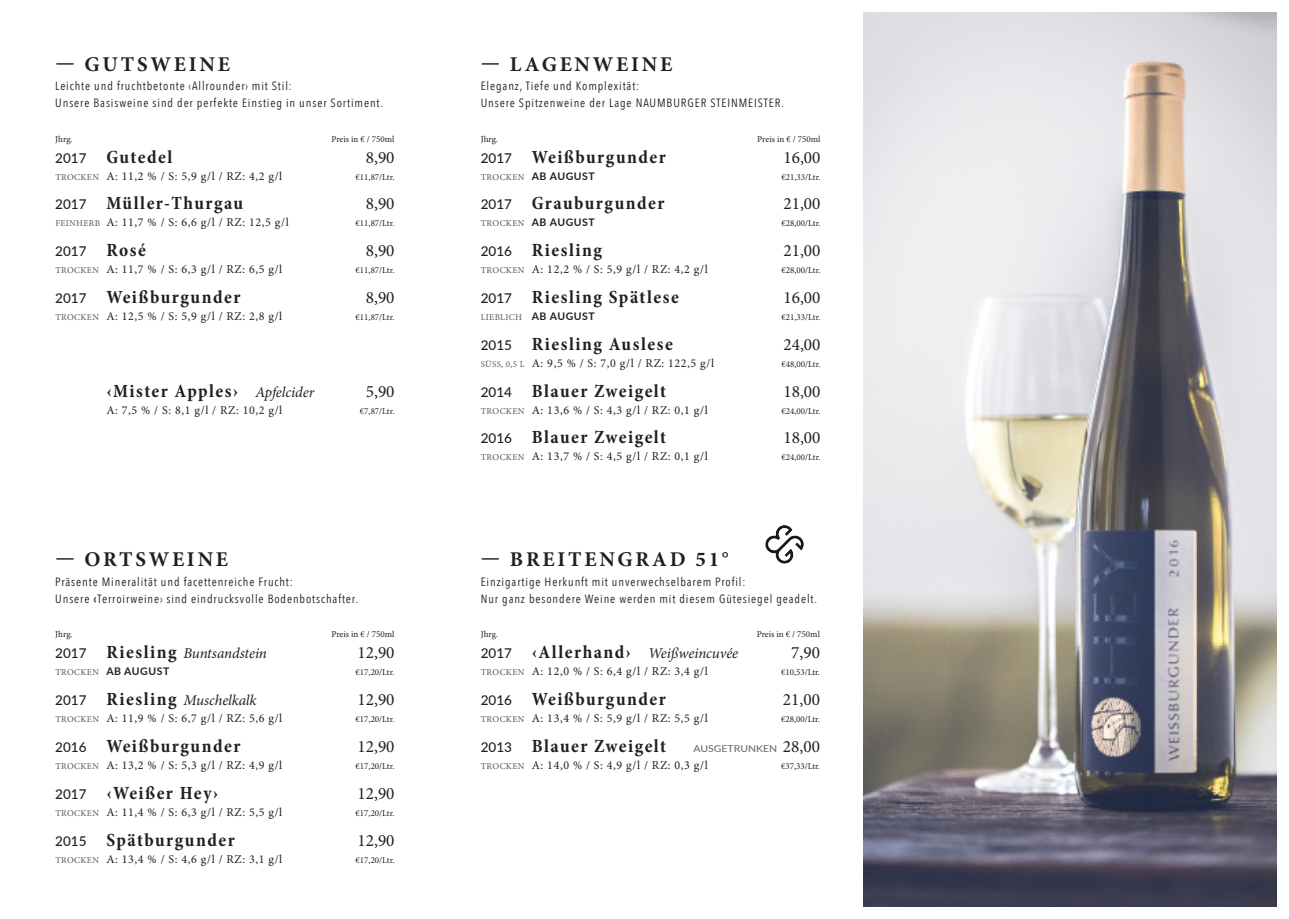
<style>
.page{position:relative;width:1289px;height:919px;background:#fff}
.page>*{position:absolute;margin:0;border:0;box-sizing:border-box;transform-origin:0 0}
.t1{font:700 21px "Minion Pro";letter-spacing:.13em;color:#231f20}
.t2{font:700 condensed 18.75px "Minion Pro";letter-spacing:.08em;color:#231f20}
.t3{font:17.25px "Minion Pro";color:#231f20}
.t4{font:italic 15px "Minion Pro";letter-spacing:-.005em;color:#231f20}
.t5{font:500 13.5px "Lato";color:#231f20}
.t6{font:12px "Minion Pro";letter-spacing:.05em;color:#231f20}
.t7{font:12px "Avenir Next Condensed";letter-spacing:.075em;color:#231f20}
.t8{font:700 10.5px "Lato";letter-spacing:.05em;color:#231f20}
.t9{font:500 9.45px "Lato";color:#6c6d70;scale:1.11 1}
.t10{font:9px "Minion Pro";color:#231f20}
.t11{font:9px "Minion Pro";letter-spacing:.035em;color:#57585a}
.s1{font-weight:400;font-style:italic;font-stretch:normal;font-size:15px}
.s2{font-weight:700}
.s3{font-weight:700;font-style:normal;font-stretch:condensed;font-size:18.75px}
</style>
<div class="page">
<img style="left:765px;top:525px;width:38px;height:38px">
<img style="left:863px;top:13px;width:413px;height:893px">
<p class="t1" style="left:55px;top:49px;width:176px">— GUTSWEINE</p>
<p class="t7" style="left:55px;top:76px;width:238px">Leichte und fruchtbetonte ‹Allrounder› mit Stil:</p>
<p class="t7" style="left:55px;top:93px;width:329px">Unsere Basisweine sind der perfekte Einstieg in unser Sortiment.</p>
<p class="t10" style="left:55px;top:133px;width:19px">Jhrg.</p>
<p class="t10" style="left:331px;top:133px;width:65px">Preis in € / 750ml</p>
<p class="t5" style="left:55px;top:148px;width:33px">2017</p>
<p class="t2" style="left:106px;top:144px;width:68px">Gutedel</p>
<p class="t3" style="left:366px;top:145px;width:30px">8,90</p>
<p class="t11" style="left:55px;top:171px;width:45px">TROCKEN</p>
<p class="t6" style="left:106px;top:168px;width:177px">A: 11,2 % / S: 5,9 g/l / RZ: 4,2 g/l</p>
<p class="t10" style="left:355px;top:171px;width:40px">€11,87/Ltr.</p>
<p class="t5" style="left:55px;top:195px;width:33px">2017</p>
<p class="t2" style="left:106px;top:190px;width:138px">Müller-Thurgau</p>
<p class="t3" style="left:366px;top:192px;width:30px">8,90</p>
<p class="t11" style="left:55px;top:217px;width:46px">FEINHERB</p>
<p class="t6" style="left:106px;top:214px;width:184px">A: 11,7 % / S: 6,6 g/l / RZ: 12,5 g/l</p>
<p class="t10" style="left:355px;top:217px;width:40px">€11,87/Ltr.</p>
<p class="t5" style="left:55px;top:241px;width:33px">2017</p>
<p class="t2" style="left:106px;top:237px;width:41px">Rosé</p>
<p class="t3" style="left:366px;top:239px;width:30px">8,90</p>
<p class="t11" style="left:55px;top:264px;width:45px">TROCKEN</p>
<p class="t6" style="left:106px;top:261px;width:177px">A: 11,7 % / S: 6,3 g/l / RZ: 6,5 g/l</p>
<p class="t10" style="left:355px;top:264px;width:40px">€11,87/Ltr.</p>
<p class="t5" style="left:55px;top:288px;width:33px">2017</p>
<p class="t2" style="left:106px;top:284px;width:136px">Weißburgunder</p>
<p class="t3" style="left:366px;top:286px;width:30px">8,90</p>
<p class="t11" style="left:55px;top:311px;width:45px">TROCKEN</p>
<p class="t6" style="left:106px;top:308px;width:177px">A: 12,5 % / S: 5,9 g/l / RZ: 2,8 g/l</p>
<p class="t10" style="left:355px;top:311px;width:40px">€11,87/Ltr.</p>
<p class="t2" style="left:106px;top:378px;width:209px">‹Mister Apples› <span class="s1">Apfelcider</span></p>
<p class="t3" style="left:366px;top:379px;width:30px">5,90</p>
<p class="t6" style="left:106px;top:402px;width:177px">A: 7,5 % / S: 8,1 g/l / RZ: 10,2 g/l</p>
<p class="t10" style="left:360px;top:405px;width:36px">€7,87/Ltr.</p>
<p class="t1" style="left:55px;top:545px;width:174px">— ORTSWEINE</p>
<p class="t7" style="left:55px;top:571px;width:239px">Präsente Mineralität und facettenreiche Frucht:</p>
<p class="t7" style="left:55px;top:588px;width:304px">Unsere <span class="s2">‹</span>Terroirweine› sind eindrucksvolle Bodenbotschafter.</p>
<p class="t10" style="left:55px;top:628px;width:19px">Jhrg.</p>
<p class="t10" style="left:331px;top:628px;width:65px">Preis in € / 750ml</p>
<p class="t5" style="left:55px;top:643px;width:33px">2017</p>
<p class="t4" style="left:106px;top:643px;width:162px"><span class="s3">Riesling</span> Buntsandstein</p>
<p class="t3" style="left:357px;top:641px;width:39px">12,90</p>
<p class="t11" style="left:55px;top:666px;width:45px">TROCKEN</p>
<p class="t8" style="left:106px;top:663px;width:64px">AB AUGUST</p>
<p class="t10" style="left:355px;top:666px;width:40px">€17,20/Ltr.</p>
<p class="t5" style="left:55px;top:690px;width:33px">2017</p>
<p class="t4" style="left:106px;top:690px;width:152px"><span class="s3">Riesling</span> Muschelkalk</p>
<p class="t3" style="left:357px;top:688px;width:39px">12,90</p>
<p class="t11" style="left:55px;top:713px;width:45px">TROCKEN</p>
<p class="t6" style="left:106px;top:710px;width:177px">A: 11,9 % / S: 6,7 g/l / RZ: 5,6 g/l</p>
<p class="t10" style="left:355px;top:713px;width:40px">€17,20/Ltr.</p>
<p class="t5" style="left:55px;top:737px;width:33px">2016</p>
<p class="t2" style="left:106px;top:733px;width:136px">Weißburgunder</p>
<p class="t3" style="left:357px;top:735px;width:39px">12,90</p>
<p class="t11" style="left:55px;top:760px;width:45px">TROCKEN</p>
<p class="t6" style="left:106px;top:757px;width:177px">A: 13,2 % / S: 5,3 g/l / RZ: 4,9 g/l</p>
<p class="t10" style="left:355px;top:760px;width:40px">€17,20/Ltr.</p>
<p class="t5" style="left:55px;top:784px;width:33px">2017</p>
<p class="t2" style="left:106px;top:779px;width:113px">‹Weißer Hey›</p>
<p class="t3" style="left:357px;top:781px;width:39px">12,90</p>
<p class="t11" style="left:55px;top:806px;width:45px">TROCKEN</p>
<p class="t6" style="left:106px;top:803px;width:177px">A: 11,4 % / S: 6,3 g/l / RZ: 5,5 g/l</p>
<p class="t10" style="left:355px;top:806px;width:40px">€17,20/Ltr.</p>
<p class="t5" style="left:55px;top:830px;width:33px">2015</p>
<p class="t2" style="left:106px;top:826px;width:130px">Spätburgunder</p>
<p class="t3" style="left:357px;top:828px;width:39px">12,90</p>
<p class="t11" style="left:55px;top:853px;width:45px">TROCKEN</p>
<p class="t6" style="left:106px;top:850px;width:177px">A: 13,4 % / S: 4,6 g/l / RZ: 3,1 g/l</p>
<p class="t10" style="left:355px;top:853px;width:40px">€17,20/Ltr.</p>
<p class="t1" style="left:481px;top:49px;width:193px">— LAGENWEINE</p>
<p class="t7" style="left:480px;top:76px;width:160px">Eleganz, Tiefe und Komplexität:</p>
<p class="t7" style="left:480px;top:93px;width:305px">Unsere Spitzenweine der Lage NAUMBURGER STEINMEISTER.</p>
<p class="t10" style="left:480px;top:133px;width:19px">Jhrg.</p>
<p class="t10" style="left:757px;top:133px;width:65px">Preis in € / 750ml</p>
<p class="t5" style="left:480px;top:148px;width:33px">2017</p>
<p class="t2" style="left:531px;top:144px;width:136px">Weißburgunder</p>
<p class="t3" style="left:783px;top:145px;width:39px">16,00</p>
<p class="t11" style="left:481px;top:171px;width:45px">TROCKEN</p>
<p class="t8" style="left:531px;top:168px;width:64px">AB AUGUST</p>
<p class="t10" style="left:781px;top:171px;width:40px">€21,33/Ltr.</p>
<p class="t5" style="left:480px;top:195px;width:33px">2017</p>
<p class="t2" style="left:531px;top:190px;width:134px">Grauburgunder</p>
<p class="t3" style="left:783px;top:192px;width:39px">21,00</p>
<p class="t11" style="left:481px;top:217px;width:45px">TROCKEN</p>
<p class="t8" style="left:531px;top:215px;width:64px">AB AUGUST</p>
<p class="t10" style="left:781px;top:217px;width:40px">€28,00/Ltr.</p>
<p class="t5" style="left:480px;top:241px;width:33px">2016</p>
<p class="t2" style="left:531px;top:237px;width:72px">Riesling</p>
<p class="t3" style="left:783px;top:239px;width:39px">21,00</p>
<p class="t11" style="left:481px;top:264px;width:45px">TROCKEN</p>
<p class="t6" style="left:531px;top:261px;width:177px">A: 12,2 % / S: 5,9 g/l / RZ: 4,2 g/l</p>
<p class="t10" style="left:781px;top:264px;width:40px">€28,00/Ltr.</p>
<p class="t5" style="left:480px;top:288px;width:33px">2017</p>
<p class="t2" style="left:531px;top:284px;width:149px">Riesling Spätlese</p>
<p class="t3" style="left:783px;top:286px;width:39px">16,00</p>
<p class="t11" style="left:481px;top:311px;width:43px">LIEBLICH</p>
<p class="t8" style="left:531px;top:308px;width:64px">AB AUGUST</p>
<p class="t10" style="left:781px;top:311px;width:40px">€21,33/Ltr.</p>
<p class="t5" style="left:480px;top:335px;width:33px">2015</p>
<p class="t2" style="left:531px;top:331px;width:143px">Riesling Auslese</p>
<p class="t3" style="left:783px;top:333px;width:39px">24,00</p>
<p class="t11" style="left:481px;top:358px;width:45px">SÜSS, 0,5 L</p>
<p class="t6" style="left:531px;top:355px;width:184px">A: 9,5 % / S: 7,0 g/l / RZ: 122,5 g/l</p>
<p class="t10" style="left:781px;top:358px;width:40px">€48,00/Ltr.</p>
<p class="t5" style="left:480px;top:382px;width:33px">2014</p>
<p class="t2" style="left:531px;top:377px;width:136px">Blauer Zweigelt</p>
<p class="t3" style="left:783px;top:379px;width:39px">18,00</p>
<p class="t11" style="left:481px;top:404px;width:45px">TROCKEN</p>
<p class="t6" style="left:531px;top:402px;width:177px">A: 13,6 % / S: 4,3 g/l / RZ: 0,1 g/l</p>
<p class="t10" style="left:781px;top:404px;width:40px">€24,00/Ltr.</p>
<p class="t5" style="left:480px;top:429px;width:33px">2016</p>
<p class="t2" style="left:531px;top:424px;width:136px">Blauer Zweigelt</p>
<p class="t3" style="left:783px;top:426px;width:39px">18,00</p>
<p class="t11" style="left:481px;top:451px;width:45px">TROCKEN</p>
<p class="t6" style="left:531px;top:448px;width:177px">A: 13,7 % / S: 4,5 g/l / RZ: 0,1 g/l</p>
<p class="t10" style="left:781px;top:451px;width:40px">€24,00/Ltr.</p>
<p class="t1" style="left:481px;top:544px;width:249px">— BREITENGRAD 51°</p>
<p class="t7" style="left:480px;top:571px;width:266px">Einzigartige Herkunft mit unverwechselbarem Profil:</p>
<p class="t7" style="left:480px;top:588px;width:338px">Nur ganz besondere Weine werden mit diesem Gütesiegel geadelt.</p>
<p class="t10" style="left:480px;top:628px;width:19px">Jhrg.</p>
<p class="t10" style="left:756px;top:628px;width:65px">Preis in € / 750ml</p>
<p class="t5" style="left:480px;top:643px;width:33px">2017</p>
<p class="t4" style="left:531px;top:643px;width:208px"><span class="s3">‹Allerhand›</span> Weißweincuvée</p>
<p class="t3" style="left:791px;top:641px;width:30px">7,90</p>
<p class="t11" style="left:481px;top:666px;width:45px">TROCKEN</p>
<p class="t6" style="left:531px;top:663px;width:177px">A: 12,0 % / S: 6,4 g/l / RZ: 3,4 g/l</p>
<p class="t10" style="left:781px;top:666px;width:40px">€10,53/Ltr.</p>
<p class="t5" style="left:480px;top:690px;width:33px">2016</p>
<p class="t2" style="left:531px;top:686px;width:136px">Weißburgunder</p>
<p class="t3" style="left:783px;top:687px;width:39px">21,00</p>
<p class="t11" style="left:481px;top:713px;width:45px">TROCKEN</p>
<p class="t6" style="left:531px;top:710px;width:177px">A: 13,4 % / S: 5,9 g/l / RZ: 5,5 g/l</p>
<p class="t10" style="left:781px;top:713px;width:40px">€28,00/Ltr.</p>
<p class="t5" style="left:480px;top:737px;width:33px">2013</p>
<p class="t2" style="left:531px;top:732px;width:136px">Blauer Zweigelt</p>
<p class="t9" style="left:693px;top:741px;width:77px">AUSGETRUNKEN</p>
<p class="t3" style="left:783px;top:734px;width:39px">28,00</p>
<p class="t11" style="left:481px;top:759px;width:45px">TROCKEN</p>
<p class="t6" style="left:531px;top:756px;width:177px">A: 14,0 % / S: 4,9 g/l / RZ: 0,3 g/l</p>
<p class="t10" style="left:781px;top:759px;width:40px">€37,33/Ltr.</p>
</div>
